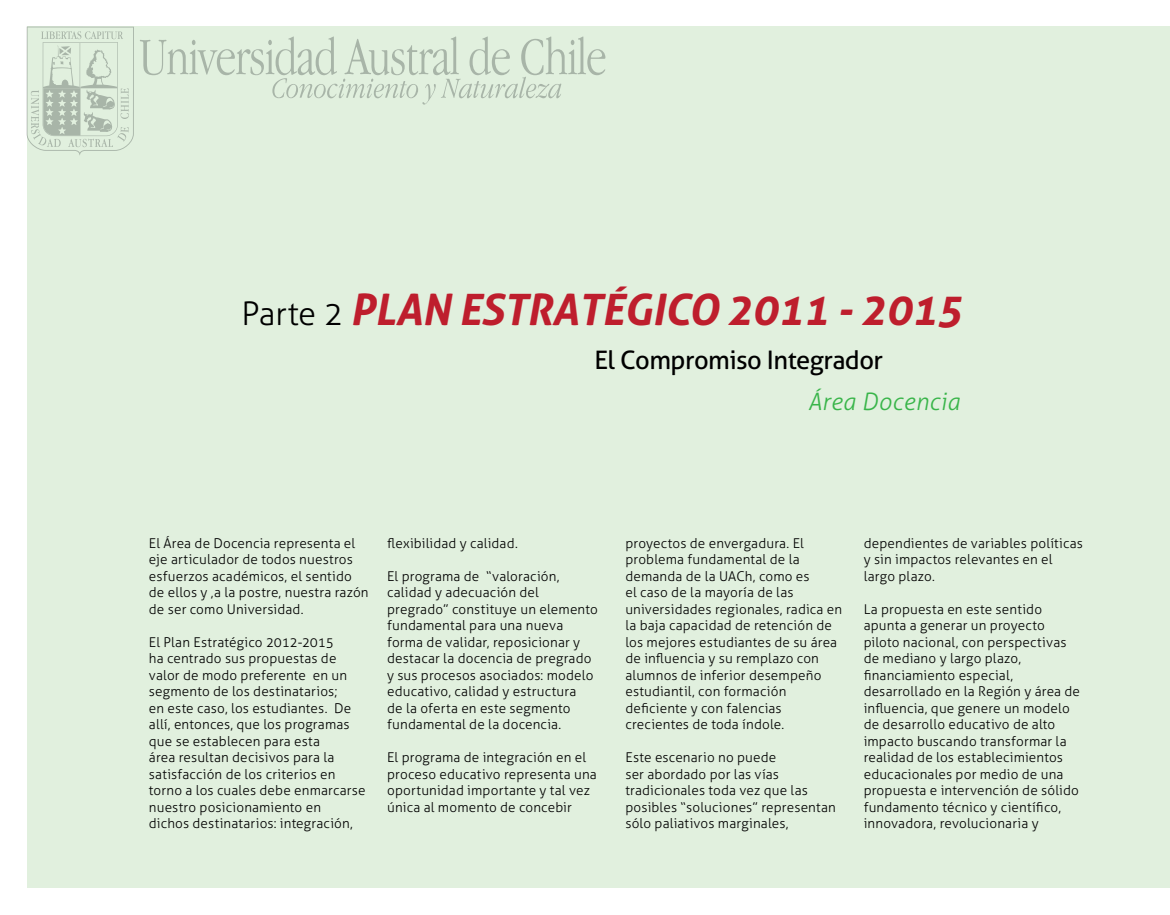
<style>
.page{position:relative;width:1170px;height:915px;background:#fff}
.page>*{position:absolute;margin:0;border:0;box-sizing:border-box;transform-origin:0 0}
.t1{font:italic 700 43.35px "Aller";letter-spacing:-.015em;color:#be1e2d}
.t2{font:300 32.55px "Aller";letter-spacing:-.01em;color:#000}
.t3{font:25.5px "Aller";letter-spacing:-.02em;color:#000}
.t4{font:italic 300 24px "Aller";letter-spacing:.01em;color:#39b54a}
.t5{font:300 13.5px/16.5px "Aller";letter-spacing:.01em;color:#000}
</style>
<div class="page">
<div style="left:27px;top:27px;width:1142px;height:861px;background:#e1f0de"></div>
<svg style="left:140px;top:36px;width:465px;height:68px"></svg>
<svg style="left:27px;top:27px;width:107px;height:128px"></svg>
<h2 class="t2" style="left:241px;top:293px;width:104px">Parte 2</h2>
<h1 class="t1" style="left:350px;top:282px;width:614px">PLAN ESTRATÉGICO 2011 - 2015</h1>
<h3 class="t3" style="left:594px;top:344px;width:290px">El Compromiso Integrador</h3>
<h3 class="t4" style="left:807px;top:387px;width:153px">Área Docencia</h3>
<p class="t5" style="left:149px;top:534px;width:221px">El Área de Docencia representa el eje articulador de todos nuestros esfuerzos académicos, el sentido de ellos y ,a la postre, nuestra razón de ser como Universidad.</p>
<p class="t5" style="left:149px;top:633px;width:218px">El Plan Estratégico 2012-2015<br>ha centrado sus propuestas de valor de modo preferente en un segmento de los destinatarios;<br>en este caso, los estudiantes. De allí, entonces, que los programas que se establecen para esta<br>área resultan decisivos para la satisfacción de los criterios en torno a los cuales debe enmarcarse nuestro posicionamiento en<br>dichos destinatarios: integración,</p>
<p class="t5" style="left:387px;top:534px;width:132px">flexibilidad y calidad.</p>
<p class="t5" style="left:387px;top:567px;width:212px">El programa de “valoración, calidad y adecuación del pregrado” constituye un elemento fundamental para una nueva forma de validar, reposicionar y destacar la docencia de pregrado y sus procesos asociados: modelo educativo, calidad y estructura<br>de la oferta en este segmento fundamental de la docencia.</p>
<p class="t5" style="left:387px;top:749px;width:211px">El programa de integración en el proceso educativo representa una oportunidad importante y tal vez única al momento de concebir</p>
<p class="t5" style="left:625px;top:534px;width:218px">proyectos de envergadura. El problema fundamental de la demanda de la UACh, como es<br>el caso de la mayoría de las universidades regionales, radica en la baja capacidad de retención de los mejores estudiantes de su área de influencia y su remplazo con alumnos de inferior desempeño estudiantil, con formación deficiente y con falencias crecientes de toda índole.</p>
<p class="t5" style="left:625px;top:749px;width:212px">Este escenario no puede<br>ser abordado por las vías tradicionales toda vez que las posibles “soluciones” representan sólo paliativos marginales,</p>
<p class="t5" style="left:863px;top:534px;width:221px">dependientes de variables políticas y sin impactos relevantes en el largo plazo.</p>
<p class="t5" style="left:863px;top:600px;width:218px">La propuesta en este sentido apunta a generar un proyecto piloto nacional, con perspectivas de mediano y largo plazo, financiamiento especial, desarrollado en la Región y área de influencia, que genere un modelo de desarrollo educativo de alto impacto buscando transformar la realidad de los establecimientos educacionales por medio de una propuesta e intervención de sólido fundamento técnico y científico, innovadora, revolucionaria y</p>
</div>
